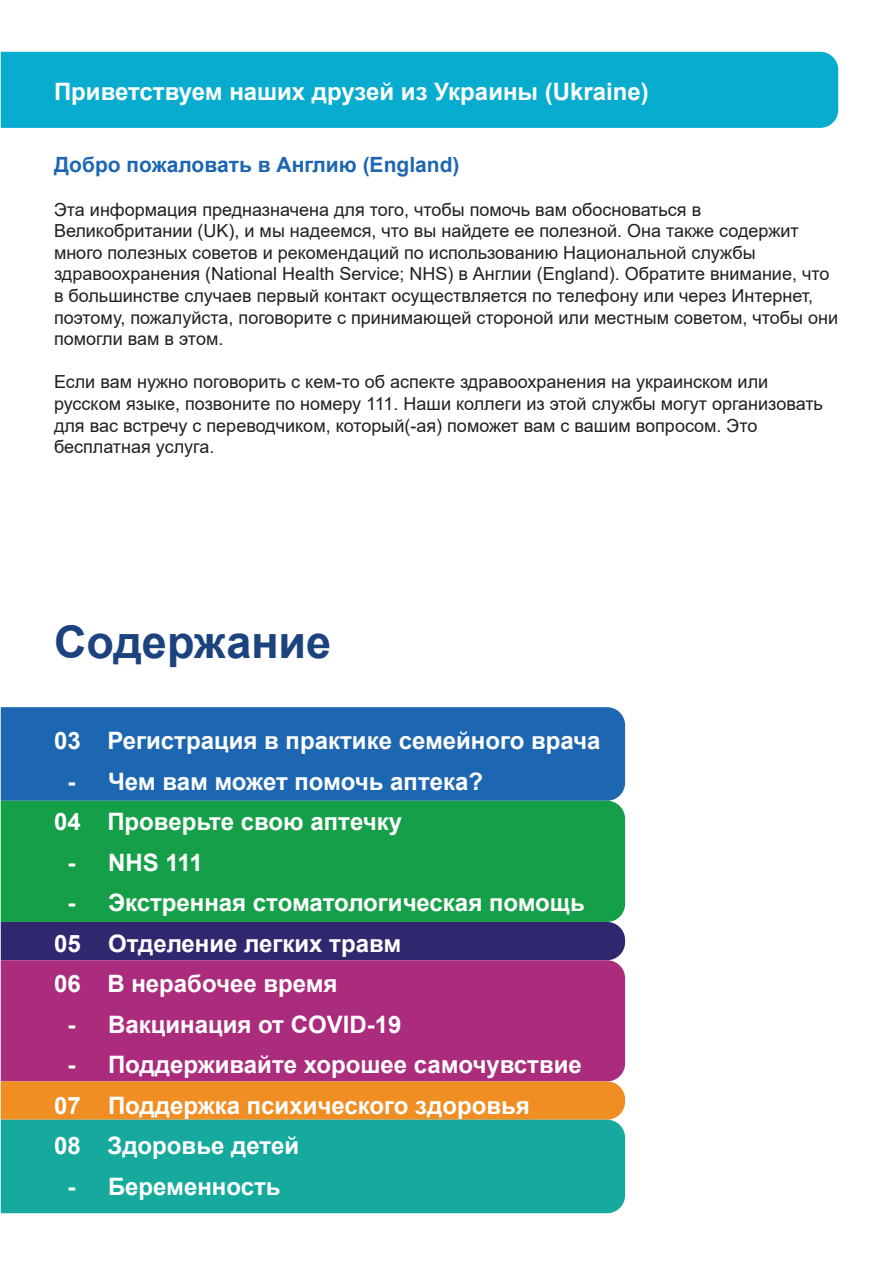
<style>
.page{position:relative;width:893px;height:1263px;background:#fff}
.page>*{position:absolute;margin:0;border:0;box-sizing:border-box;transform-origin:0 0}
.t1{font:700 45px "Arial";color:#1c427f}
.t2{font:700 24px "Arial";color:#fff}
.t3{font:700 21px "Arial";color:#1d66b2}
.t4{font:18px/21.6px "Arial";color:#231f20}
</style>
<div class="page">
<div style="left:1px;top:52px;width:837px;height:76px;background:#07accf"></div>
<div style="left:1px;top:707px;width:624px;height:94px;background:#1d66b2"></div>
<div style="left:1px;top:801px;width:624px;height:121px;background:#169f49"></div>
<div style="left:1px;top:922px;width:624px;height:38px;background:#30286f"></div>
<div style="left:1px;top:960px;width:624px;height:121px;background:#ab2c7d"></div>
<div style="left:1px;top:1081px;width:624px;height:39px;background:#f08d23"></div>
<div style="left:1px;top:1120px;width:624px;height:93px;background:#15aa9d"></div>
<p class="t2" style="left:54px;top:75px;width:596px">Приветствуем наших друзей из Украины (Ukraine)</p>
<p class="t3" style="left:54px;top:150px;width:407px">Добро пожаловать в Англию (England)</p>
<p class="t4" style="left:54px;top:198px;width:786px">Эта информация предназначена для того, чтобы помочь вам обосноваться в Великобритании (UK), и мы надеемся, что вы найдете ее полезной. Она также содержит много полезных советов и рекомендаций по использованию Национальной службы здравоохранения (National Health Service; NHS) в Англии (England). Обратите внимание, что в большинстве случаев первый контакт осуществляется по телефону или через Интернет, поэтому, пожалуйста, поговорите с принимающей стороной или местным советом, чтобы они помогли вам в этом.</p>
<p class="t4" style="left:54px;top:371px;width:770px">Если вам нужно поговорить с кем-то об аспекте здравоохранения на украинском или русском языке, позвоните по номеру 111. Наши коллеги из этой службы могут организовать для вас встречу с переводчиком, который(-ая) поможет вам с вашим вопросом. Это бесплатная услуга.</p>
<p class="t1" style="left:54px;top:611px;width:279px">Содержание</p>
<p class="t2" style="left:54px;top:724px;width:548px">03 Регистрация в практике семейного врача</p>
<p class="t2" style="left:67px;top:764px;width:417px">- Чем вам может помочь аптека?</p>
<p class="t2" style="left:54px;top:805px;width:350px">04 Проверьте свою аптечку</p>
<p class="t2" style="left:67px;top:845px;width:137px">- NHS 111</p>
<p class="t2" style="left:67px;top:886px;width:519px">- Экстренная стоматологическая помощь</p>
<p class="t2" style="left:54px;top:926px;width:349px">05 Отделение легких травм</p>
<p class="t2" style="left:54px;top:967px;width:285px">06 В нерабочее время</p>
<p class="t2" style="left:67px;top:1007px;width:336px">- Вакцинация от COVID-19</p>
<p class="t2" style="left:67px;top:1048px;width:516px">- Поддерживайте хорошее самочувствие</p>
<p class="t2" style="left:54px;top:1088px;width:477px">07 Поддержка психического здоровья</p>
<p class="t2" style="left:54px;top:1129px;width:247px">08 Здоровье детей</p>
<p class="t2" style="left:67px;top:1169px;width:215px">- Беременность</p>
</div>
